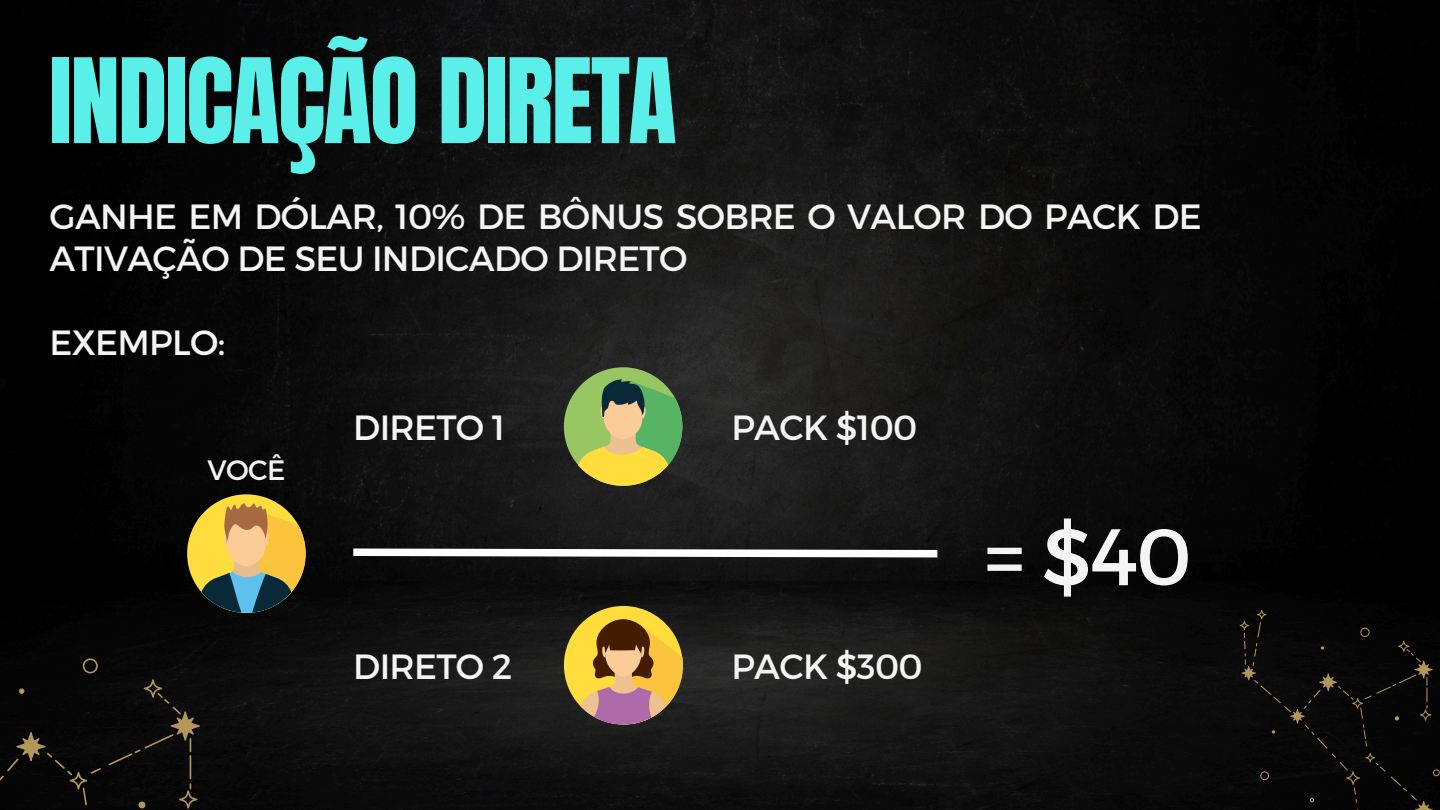
<style>
.page{position:relative;width:1440px;height:810px;background:#fff}
.page>*{position:absolute;margin:0;border:0;box-sizing:border-box;transform-origin:0 0}
.t1{font:100px "Anton";letter-spacing:-.02em;color:#5befea}
.t2{font:80px "Montserrat";color:#f4f4f4}
.t3{font:35px/42px "Montserrat";letter-spacing:-.02em;color:#f4f4f4}
.t4{font:28px "Montserrat";color:#f4f4f4}
</style>
<div class="page">
<img style="left:0;top:0;width:1440px;height:810px">
<div style="left:1240px;top:610px;width:200px;height:200px;background:#050505"></div>
<div style="left:0;top:630px;width:211px;height:180px;background:#060606"></div>
<svg style="left:187px;top:494px;width:119px;height:119px;background:#998745"></svg>
<svg style="left:564px;top:367px;width:118px;height:119px;background:#879a52"></svg>
<svg style="left:564px;top:606px;width:119px;height:118px;background:#a88444"></svg>
<svg style="left:346px;top:545px;width:599px;height:16px"></svg>
<h1 class="t1" style="left:50px;top:29px;width:629px">INDICAÇÃO DIRETA</h1>
<h3 class="t3" style="left:50px;top:194px;width:1154px">GANHE EM DÓLAR, 10% DE BÔNUS SOBRE O VALOR DO PACK DE<br>ATIVAÇÃO DE SEU INDICADO DIRETO</h3>
<h3 class="t3" style="left:50px;top:320px;width:177px">EXEMPLO:</h3>
<p class="t4" style="left:207px;top:452px;width:80px">VOCÊ</p>
<h3 class="t3" style="left:353px;top:405px;width:154px">DIRETO 1</h3>
<p class="t3" style="left:353px;top:643px;width:161px">DIRETO 2</p>
<h3 class="t3" style="left:731px;top:405px;width:187px">PACK $100</h3>
<p class="t3" style="left:731px;top:643px;width:193px">PACK $300</p>
<p class="t2" style="left:985px;top:505px;width:208px">= $40</p>
</div>
